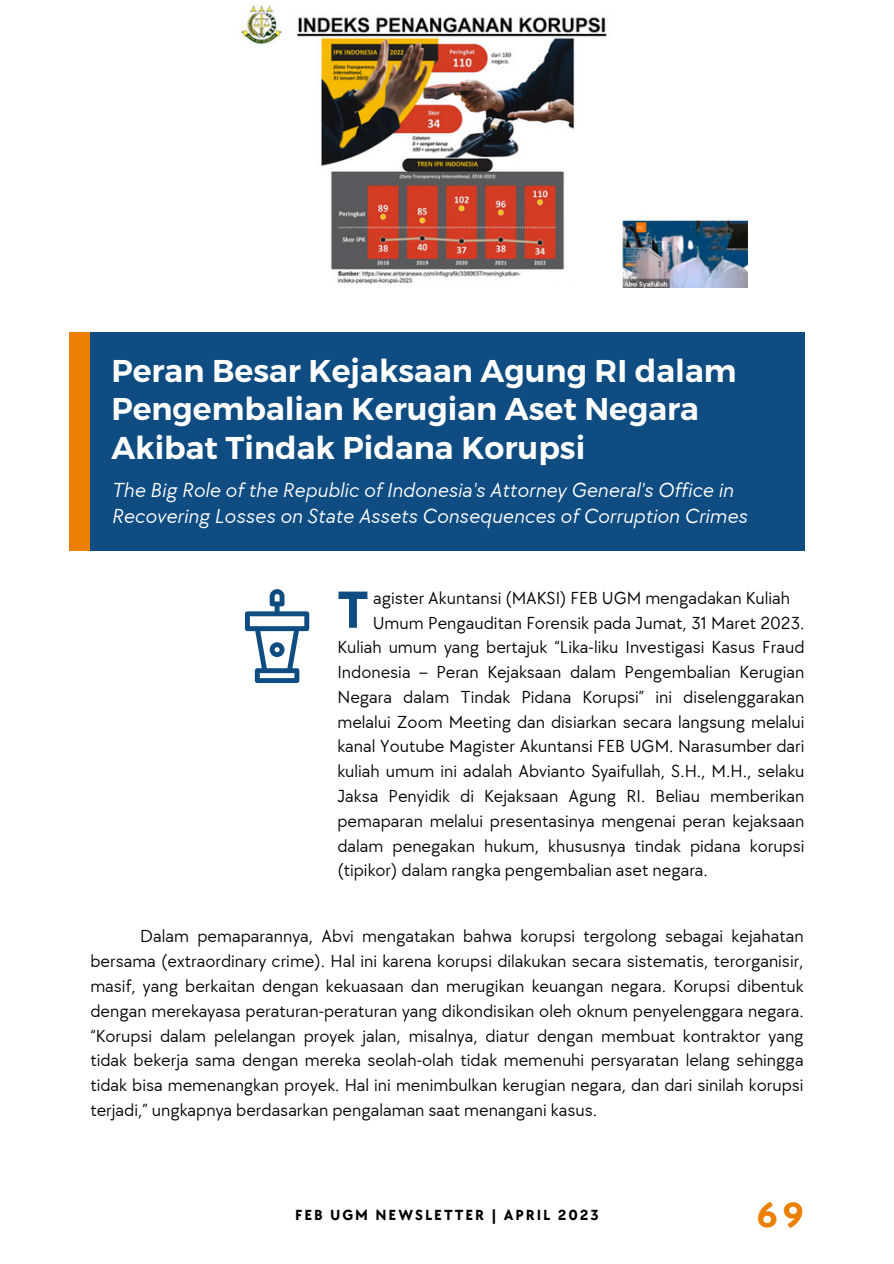
<style>
.page{position:relative;width:894px;height:1264px;background:#fff}
.page>*{position:absolute;margin:0;border:0;box-sizing:border-box;transform-origin:0 0}
.t1{font:700 54px "TT Chocolates";color:#0f4c81}
.t2{font:700 36px "TT Chocolates";color:#eb7f01}
.t3{font:31.5px/38.2px "Trueno S Bd";color:#fff}
.t4{font:italic 21px/25.8px "TT Chocolates";color:#fff}
.t5{font:18px/24.8px "TT Chocolates";color:#000;text-align:justify}
.t6{font:700 15.15px "TT Chocolates";letter-spacing:.13em;color:#000}
</style>
<div class="page">
<div style="left:89px;top:332px;width:715px;height:218px;background:#0f4c81"></div>
<div style="left:69px;top:332px;width:21px;height:218px;background:#eb7f01"></div>
<img style="left:241px;top:5px;width:506px;height:282px">
<svg style="left:245px;top:589px;width:64px;height:94px"></svg>
<h3 class="t3" style="left:111px;top:351px;width:626px">Peran Besar Kejaksaan Agung RI dalam<br>Pengembalian Kerugian Aset Negara<br>Akibat Tindak Pidana Korupsi</h3>
<p class="t4" style="left:111px;top:478px;width:637px">The Big Role of the Republic of Indonesia's Attorney General's Office in<br>Recovering Losses on State Assets Consequences of Corruption Crimes</p>
<p class="t5" style="left:373px;top:586px;width:418px">agister Akuntansi (MAKSI) FEB UGM mengadakan Kuliah</p>
<p class="t5" style="left:372px;top:611px;width:433px">Umum Pengauditan Forensik pada Jumat, 31 Maret 2023.</p>
<p class="t5" style="left:337px;top:635px;width:468px">Kuliah umum yang bertajuk “Lika-liku Investigasi Kasus Fraud</p>
<p class="t5" style="left:337px;top:660px;width:468px">Indonesia – Peran Kejaksaan dalam Pengembalian Kerugian</p>
<p class="t5" style="left:337px;top:685px;width:468px">Negara dalam Tindak Pidana Korupsi” ini diselenggarakan</p>
<p class="t5" style="left:337px;top:710px;width:468px">melalui Zoom Meeting dan disiarkan secara langsung melalui</p>
<p class="t5" style="left:337px;top:734px;width:468px">kanal Youtube Magister Akuntansi FEB UGM. Narasumber dari</p>
<p class="t5" style="left:337px;top:759px;width:468px">kuliah umum ini adalah Abvianto Syaifullah, S.H., M.H., selaku</p>
<p class="t5" style="left:337px;top:784px;width:468px">Jaksa Penyidik di Kejaksaan Agung RI. Beliau memberikan</p>
<p class="t5" style="left:337px;top:809px;width:468px">pemaparan melalui presentasinya mengenai peran kejaksaan</p>
<p class="t5" style="left:337px;top:833px;width:468px">dalam penegakan hukum, khususnya tindak pidana korupsi</p>
<p class="t5" style="left:337px;top:858px;width:372px">(tipikor) dalam rangka pengembalian aset negara.</p>
<h1 class="t1" style="left:337px;top:579px;width:33px">T</h1>
<p class="t5" style="left:90px;top:924px;width:714px;text-indent:50px">Dalam pemaparannya, Abvi mengatakan bahwa korupsi tergolong sebagai kejahatan bersama (extraordinary crime). Hal ini karena korupsi dilakukan secara sistematis, terorganisir, masif, yang berkaitan dengan kekuasaan dan merugikan keuangan negara. Korupsi dibentuk dengan merekayasa peraturan-peraturan yang dikondisikan oleh oknum penyelenggara negara. “Korupsi dalam pelelangan proyek jalan, misalnya, diatur dengan membuat kontraktor yang tidak bekerja sama dengan mereka seolah-olah tidak memenuhi persyaratan lelang sehingga tidak bisa memenangkan proyek. Hal ini menimbulkan kerugian negara, dan dari sinilah korupsi terjadi,” ungkapnya berdasarkan pengalaman saat menangani kasus.</p>
<p class="t6" style="left:295px;top:1206px;width:305px">FEB UGM NEWSLETTER | APRIL 2023</p>
<h2 class="t2" style="left:757px;top:1194px;width:48px">69</h2>
</div>
